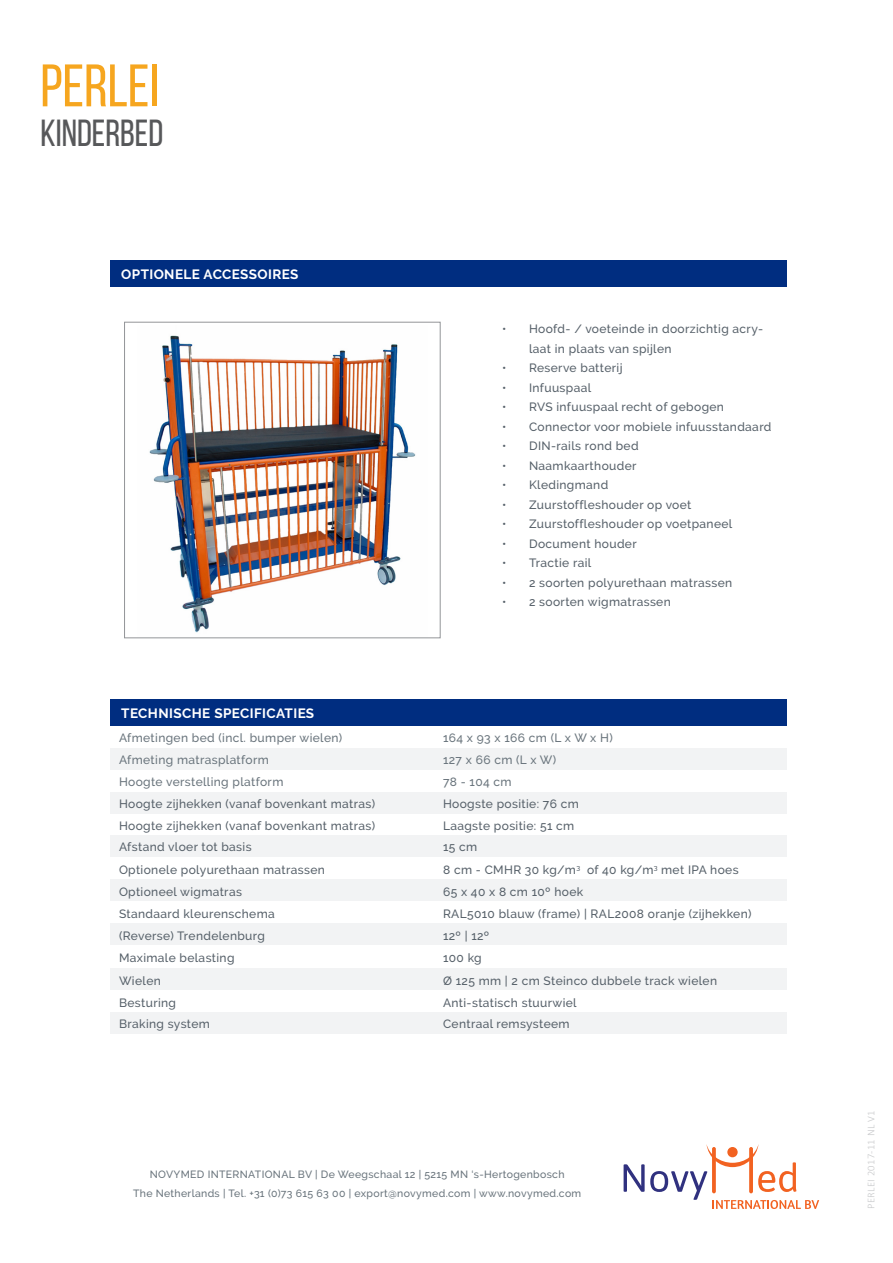
<style>
.page{position:relative;width:893px;height:1263px;background:#fff}
.page>*{position:absolute;margin:0;border:0;box-sizing:border-box;transform-origin:0 0}
.t1{font:59.85px "Bebas Neue";color:#f6a61f}
.t2{font:37.5px "Bebas Neue";color:#57585a}
.t3{font:700 13.5px "Raleway";letter-spacing:.03em;color:#fff}
.t4{font:500 12px/19.5px "Raleway";letter-spacing:.03em;color:#566069}
.t5{font:500 12px "Raleway";letter-spacing:.03em;color:#69747c}
.t6{font:500 10.5px "Raleway";letter-spacing:.03em;color:#69747c}
.t7{font:300 10.5px "Calibri";letter-spacing:.03em;color:#c7c8ca}
</style>
<div class="page">
<img style="left:149px;top:335px;width:267px;height:298px">
<div style="left:125px;top:322px;width:315px;height:316px;border:1px solid #939598"></div>
<div style="left:111px;top:699px;width:676px;height:26px;background:#002d80"></div>
<div style="left:111px;top:260px;width:676px;height:27px;background:#002d80"></div>
<svg style="left:624px;top:1144px;width:195px;height:65px"></svg>
<div style="left:111px;top:748px;width:676px;height:22px;background:#f2f3f4"></div>
<div style="left:111px;top:879px;width:676px;height:22px;background:#f2f3f4"></div>
<div style="left:111px;top:923px;width:676px;height:22px;background:#f2f3f4"></div>
<div style="left:111px;top:968px;width:676px;height:21px;background:#f2f3f4"></div>
<div style="left:111px;top:1012px;width:676px;height:22px;background:#f2f3f4"></div>
<div style="left:111px;top:835px;width:676px;height:22px;background:#f2f3f4"></div>
<div style="left:111px;top:792px;width:676px;height:21px;background:#f2f3f4"></div>
<p class="t1" style="left:40px;top:53px;width:120px">PERLEI</p>
<p class="t2" style="left:40px;top:113px;width:124px">KINDERBED</p>
<p class="t3" style="left:121px;top:266px;width:179px">OPTIONELE ACCESSOIRES</p>
<p class="t3" style="left:121px;top:705px;width:194px">TECHNISCHE SPECIFICATIES</p>
<p class="t4" style="left:529px;top:319px;width:236px;text-indent:-27px">• Hoofd- / voeteinde in doorzichtig acry&shy;laat in plaats van spijlen</p>
<p class="t4" style="left:502px;top:358px;width:122px">• Reserve batterij</p>
<p class="t4" style="left:502px;top:378px;width:91px">• Infuuspaal</p>
<p class="t4" style="left:502px;top:397px;width:223px">• RVS infuuspaal recht of gebogen</p>
<p class="t4" style="left:502px;top:417px;width:271px">• Connector voor mobiele infuusstandaard</p>
<p class="t4" style="left:502px;top:436px;width:138px">• DIN-rails rond bed</p>
<p class="t4" style="left:502px;top:456px;width:136px">• Naamkaarthouder</p>
<p class="t4" style="left:502px;top:475px;width:108px">• Kledingmand</p>
<p class="t4" style="left:502px;top:495px;width:191px">• Zuurstoffleshouder op voet</p>
<p class="t4" style="left:502px;top:514px;width:232px">• Zuurstoffleshouder op voetpaneel</p>
<p class="t4" style="left:502px;top:534px;width:136px">• Document houder</p>
<p class="t4" style="left:502px;top:553px;width:91px">• Tractie rail</p>
<p class="t4" style="left:502px;top:573px;width:232px">• 2 soorten polyurethaan matrassen</p>
<p class="t4" style="left:502px;top:592px;width:170px">• 2 soorten wigmatrassen</p>
<p class="t5" style="left:119px;top:731px;width:225px">Afmetingen bed (incl. bumper wielen)</p>
<p class="t5" style="left:443px;top:731px;width:171px">164 x 93 x 166 cm (L x W x H)</p>
<p class="t5" style="left:119px;top:753px;width:151px">Afmeting matrasplatform</p>
<p class="t5" style="left:443px;top:753px;width:115px">127 x 66 cm (L x W)</p>
<p class="t5" style="left:119px;top:775px;width:166px">Hoogte verstelling platform</p>
<p class="t5" style="left:443px;top:775px;width:70px">78 - 104 cm</p>
<p class="t4" style="left:119px;top:794px;width:258px">Hoogte zijhekken (vanaf bovenkant matras)</p>
<p class="t4" style="left:443px;top:794px;width:137px">Hoogste positie: 76 cm</p>
<p class="t4" style="left:119px;top:815px;width:258px">Hoogte zijhekken (vanaf bovenkant matras)</p>
<p class="t4" style="left:443px;top:815px;width:133px">Laagste positie: 51 cm</p>
<p class="t4" style="left:119px;top:837px;width:134px">Afstand vloer tot basis</p>
<p class="t4" style="left:443px;top:837px;width:36px">15 cm</p>
<p class="t4" style="left:119px;top:860px;width:207px">Optionele polyurethaan matrassen</p>
<p class="t4" style="left:443px;top:860px;width:297px">8 cm - CMHR 30 kg/m<sup>3</sup> of 40 kg/m<sup>3</sup> met IPA hoes</p>
<p class="t4" style="left:119px;top:882px;width:124px">Optioneel wigmatras</p>
<p class="t4" style="left:443px;top:882px;width:142px">65 x 40 x 8 cm 10º hoek</p>
<p class="t4" style="left:119px;top:903px;width:157px">Standaard kleurenschema</p>
<p class="t4" style="left:443px;top:903px;width:310px">RAL5010 blauw (frame) | RAL2008 oranje (zijhekken)</p>
<p class="t4" style="left:119px;top:948px;width:117px">Maximale belasting</p>
<p class="t4" style="left:443px;top:948px;width:40px">100 kg</p>
<p class="t4" style="left:119px;top:926px;width:147px">(Reverse) Trendelenburg</p>
<p class="t4" style="left:443px;top:926px;width:48px">12º | 12º</p>
<p class="t4" style="left:119px;top:971px;width:43px">Wielen</p>
<p class="t4" style="left:443px;top:971px;width:276px">Ø 125 mm | 2 cm Steinco dubbele track wielen</p>
<p class="t4" style="left:119px;top:992px;width:59px">Besturing</p>
<p class="t4" style="left:443px;top:992px;width:135px">Anti-statisch stuurwiel</p>
<p class="t4" style="left:119px;top:1014px;width:92px">Braking system</p>
<p class="t4" style="left:443px;top:1014px;width:128px">Centraal remsysteem</p>
<p class="t6" style="left:150px;top:1168px;width:416px">NOVYMED INTERNATIONAL BV | De Weegschaal 12 | 5215 MN ‘s-Hertogenbosch</p>
<p class="t6" style="left:133px;top:1187px;width:450px">The Netherlands | Tel. +31 (0)73 615 63 00 | export@novymed.com | www.novymed.com</p>
<p class="t7" style="left:864px;top:1209px;width:100px;rotate:-90deg">PERLEI 2017-11 NL V1</p>
</div>
